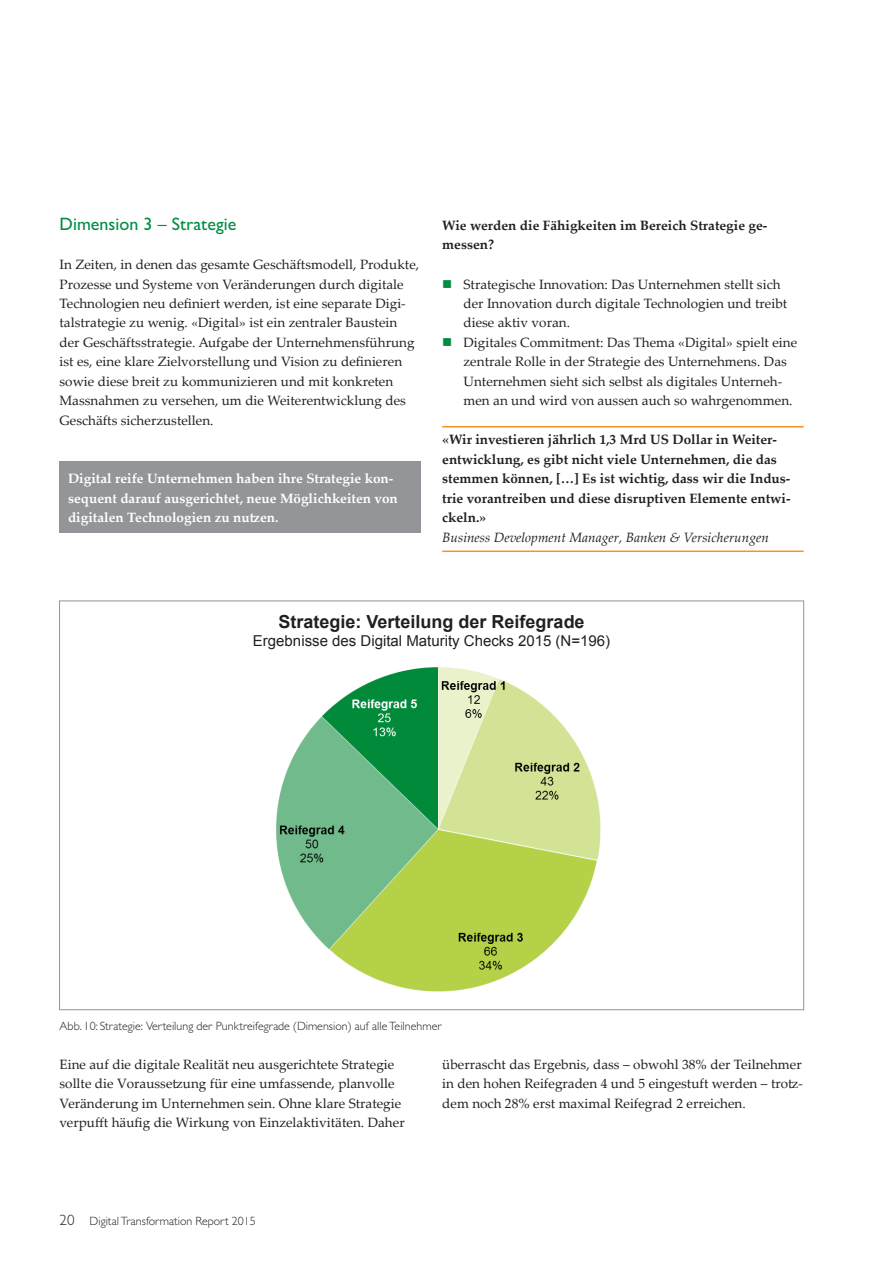
<style>
.page{position:relative;width:893px;height:1263px;background:#fff}
.page>*{position:absolute;margin:0;border:0;box-sizing:border-box;transform-origin:0 0}
.t1{font:700 18px "Arial";color:#231f20}
.t2{font:500 18px "Gill Sans MT Pro";color:#008d42}
.t3{font:15px "Arial";color:#231f20}
.t4{font:13.5px/19.5px "Palatino Linotype";color:#231f20}
.t5{font:700 13.5px/19.5px "Palatino Linotype";color:#231f20}
.t6{font:700 13.5px/19.5px "Palatino Linotype";color:#fff}
.t7{font:italic 13.5px "Palatino Linotype";color:#231f20}
.t8{font:300 12px "Gill Sans MT Pro";color:#231f20}
.s1{font-size:15px}
</style>
<div class="page">
<div style="left:60px;top:461px;width:361px;height:72px;background:#939598"></div>
<hr style="left:442px;top:426px;width:362px;height:1px;background:#f7931d">
<hr style="left:442px;top:550px;width:362px;height:2px;background:#f7931d">
<img style="left:276px;top:667px;width:325px;height:325px">
<h1 class="t2" style="left:60px;top:213px;width:178px">Dimension 3 – Strategie</h1>
<p class="t4" style="left:60px;top:254px;width:361px">In Zeiten, in denen das gesamte Geschäftsmodell, Produkte, Prozesse und Systeme von Veränderungen durch digitale Technologien neu definiert werden, ist eine separate Digi&shy;talstrategie zu wenig. «Digital» ist ein zentraler Baustein der Geschäftsstrategie. Aufgabe der Unternehmensführung ist es, eine klare Zielvorstellung und Vision zu definieren sowie diese breit zu kommunizieren und mit konkreten Massnahmen zu versehen, um die Weiterentwicklung des Geschäfts sicherzustellen.</p>
<p class="t6" style="left:68px;top:469px;width:331px">Digital reife Unternehmen haben ihre Strategie kon&shy;sequent darauf ausgerichtet, neue Möglichkeiten von digitalen Technologien zu nutzen.</p>
<p class="t5" style="left:442px;top:215px;width:326px">Wie werden die Fähigkeiten im Bereich Strategie ge&shy;messen?</p>
<p class="t4" style="left:463px;top:274px;width:335px">Strategische Innovation: Das Unternehmen stellt sich der Innovation durch digitale Technologien und treibt diese aktiv voran.<br>Digitales Commitment: Das Thema «Digital» spielt eine zentrale Rolle in der Strategie des Unternehmens. Das Unternehmen sieht sich selbst als digitales Unterneh&shy;men an und wird von aussen auch so wahrgenommen.</p>
<p class="t5" style="left:442px;top:430px;width:350px">«Wir investieren jährlich 1,3 Mrd US Dollar in Weiter&shy;entwicklung, es gibt nicht viele Unternehmen, die das stemmen können, […] Es ist wichtig, dass wir die Indus&shy;trie vorantreiben und diese disruptiven Elemente entwi&shy;ckeln.»</p>
<p class="t7" style="left:442px;top:528px;width:328px">Business Development Manager, Banken &amp; Versicherungen</p>
<h1 class="t1" style="left:279px;top:610px;width:308px">Strategie: Verteilung der Reifegrade</h1>
<p class="t3" style="left:253px;top:631px;width:359px">Ergebnisse des Digital Maturity Checks 2015 (N=196)</p>
<p class="t8" style="left:60px;top:1018px;width:384px">Abb. 10: Strategie: Verteilung der Punktreifegrade (Dimension) auf alle Teilnehmer</p>
<p class="t4" style="left:60px;top:1054px;width:347px">Eine auf die digitale Realität neu ausgerichtete Strategie sollte die Voraussetzung für eine umfassende, planvolle Veränderung im Unternehmen sein. Ohne klare Strategie verpufft häufig die Wirkung von Einzelaktivitäten. Daher</p>
<p class="t4" style="left:442px;top:1054px;width:362px;text-align:justify">überrascht das Ergebnis, dass – obwohl 38% der Teilnehmer in den hohen Reifegraden 4 und 5 eingestuft werden – trotz&shy;dem noch 28% erst maximal Reifegrad 2 erreichen.</p>
<p class="t8" style="left:60px;top:1213px;width:198px"><span class="s1">20</span> Digital Transformation Report 2015</p>
</div>
